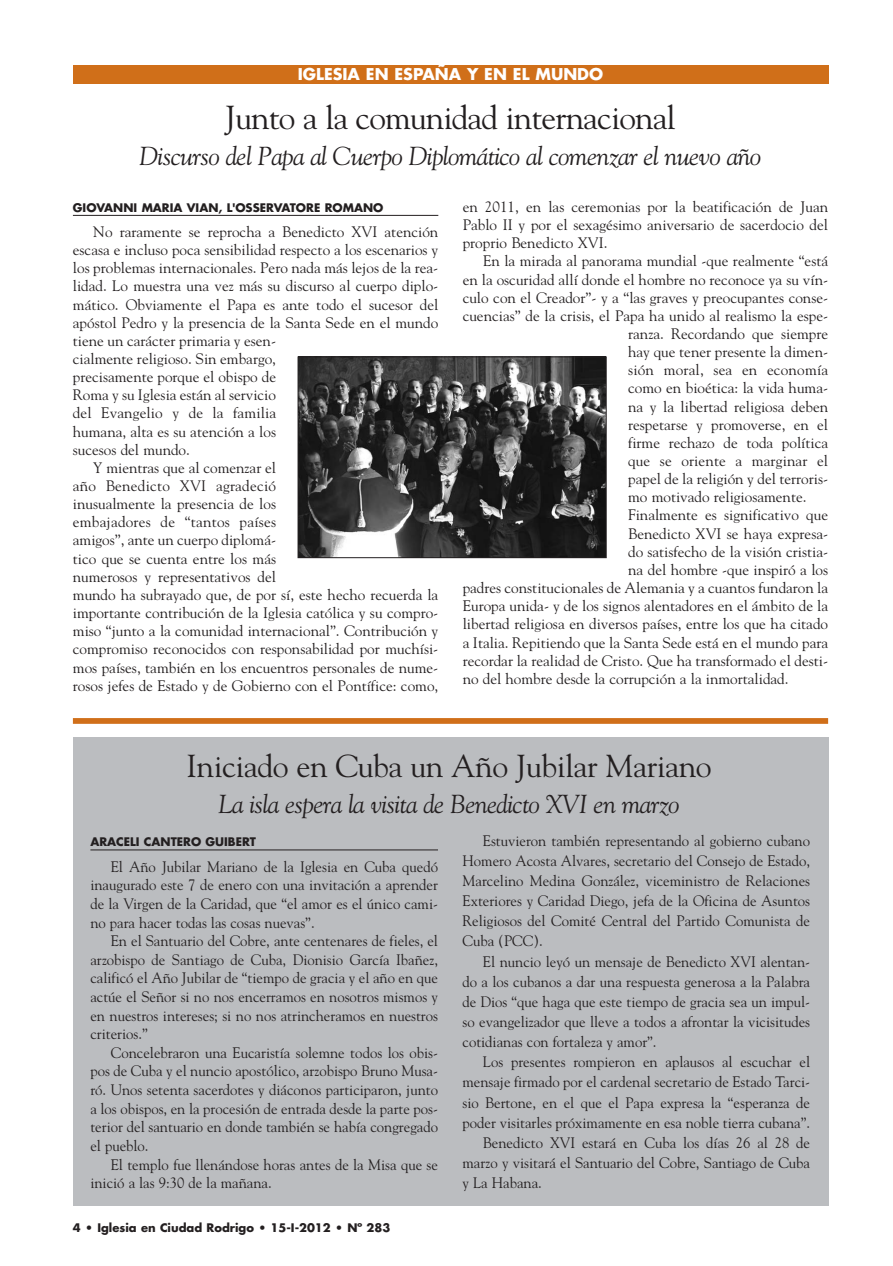
<style>
.page{position:relative;width:893px;height:1266px;background:#fff}
.page>*{position:absolute;margin:0;border:0;box-sizing:border-box;transform-origin:0 0}
.t1{font:33.15px "Goudy";letter-spacing:-.025em;color:#231f20}
.t2{font:31.65px "Goudy";letter-spacing:-.015em;color:#231f20}
.t3{font:italic 25.95px "Goudy";letter-spacing:-.025em;color:#231f20}
.t4{font:700 15.9px "Futura";color:#fff}
.t5{font:15.15px/18.6px "Goudy";color:#231f20;text-align:justify}
.t6{font:700 11.55px "Futura";color:#231f20}
</style>
<div class="page">
<div style="left:73px;top:65px;width:755px;height:19px;background:#d06f19"></div>
<hr style="left:73px;top:215px;width:365px;height:1px;background:#231f20">
<img style="left:300px;top:358px;width:305px;height:198px">
<div style="left:298px;top:356px;width:309px;height:202px;border:1px solid #231f20"></div>
<div style="left:73px;top:718px;width:755px;height:5px;background:#d06f19"></div>
<div style="left:73px;top:737px;width:755px;height:468px;background:#bbbdc0"></div>
<hr style="left:90px;top:849px;width:348px;height:1px;background:#231f20">
<p class="t4" style="left:298px;top:67px;width:307px">IGLESIA EN ESPAÑA Y EN EL MUNDO</p>
<h1 class="t1" style="left:225px;top:105px;width:452px">Junto a la comunidad internacional</h1>
<h3 class="t3" style="left:140px;top:146px;width:623px">Discurso del Papa al Cuerpo Diplomático al comenzar el nuevo año</h3>
<p class="t6" style="left:73px;top:202px;width:312px">GIOVANNI MARIA VIAN, L'OSSERVATORE ROMANO</p>
<p class="t5" style="left:93px;top:223px;width:346px">No raramente se reprocha a Benedicto XVI atención</p>
<p class="t5" style="left:73px;top:242px;width:367px">escasa e incluso poca sensibilidad respecto a los escenarios y</p>
<p class="t5" style="left:73px;top:260px;width:367px">los problemas internacionales. Pero nada más lejos de la rea-</p>
<p class="t5" style="left:73px;top:278px;width:367px">lidad. Lo muestra una vez más su discurso al cuerpo diplo-</p>
<p class="t5" style="left:73px;top:296px;width:367px">mático. Obviamente el Papa es ante todo el sucesor del</p>
<p class="t5" style="left:73px;top:314px;width:367px">apóstol Pedro y la presencia de la Santa Sede en el mundo</p>
<p class="t5" style="left:73px;top:332px;width:205px">tiene un carácter primaria y esen-</p>
<p class="t5" style="left:73px;top:350px;width:205px">cialmente religioso. Sin embargo,</p>
<p class="t5" style="left:73px;top:369px;width:205px">precisamente porque el obispo de</p>
<p class="t5" style="left:73px;top:387px;width:205px">Roma y su Iglesia están al servicio</p>
<p class="t5" style="left:73px;top:405px;width:205px">del Evangelio y de la familia</p>
<p class="t5" style="left:73px;top:423px;width:205px">humana, alta es su atención a los</p>
<p class="t5" style="left:73px;top:441px;width:119px">sucesos del mundo.</p>
<p class="t5" style="left:93px;top:459px;width:184px">Y mientras que al comenzar el</p>
<p class="t5" style="left:73px;top:477px;width:205px">año Benedicto XVI agradeció</p>
<p class="t5" style="left:73px;top:496px;width:205px">inusualmente la presencia de los</p>
<p class="t5" style="left:73px;top:514px;width:205px">embajadores de “tantos países</p>
<p class="t5" style="left:73px;top:532px;width:205px">amigos”, ante un cuerpo diplomá-</p>
<p class="t5" style="left:73px;top:550px;width:205px">tico que se cuenta entre los más</p>
<p class="t5" style="left:73px;top:568px;width:205px">numerosos y representativos del</p>
<p class="t5" style="left:73px;top:586px;width:367px">mundo ha subrayado que, de por sí, este hecho recuerda la</p>
<p class="t5" style="left:73px;top:604px;width:367px">importante contribución de la Iglesia católica y su compro-</p>
<p class="t5" style="left:73px;top:623px;width:367px">miso “junto a la comunidad internacional”. Contribución y</p>
<p class="t5" style="left:73px;top:641px;width:367px">compromiso reconocidos con responsabilidad por muchísi-</p>
<p class="t5" style="left:73px;top:659px;width:367px">mos países, también en los encuentros personales de nume-</p>
<p class="t5" style="left:73px;top:677px;width:367px">rosos jefes de Estado y de Gobierno con el Pontífice: como,</p>
<p class="t5" style="left:463px;top:199px;width:367px;line-height:18.1px">en 2011, en las ceremonias por la beatificación de Juan Pablo II y por el sexagésimo aniversario de sacerdocio del proprio Benedicto XVI.</p>
<p class="t5" style="left:483px;top:253px;width:346px">En la mirada al panorama mundial -que realmente “está</p>
<p class="t5" style="left:463px;top:271px;width:367px">en la oscuridad allí donde el hombre no reconoce ya su vín-</p>
<p class="t5" style="left:463px;top:289px;width:367px">culo con el Creador”- y a “las graves y preocupantes conse-</p>
<p class="t5" style="left:463px;top:307px;width:367px">cuencias” de la crisis, el Papa ha unido al realismo la espe-</p>
<p class="t5" style="left:628px;top:325px;width:201px">ranza. Recordando que siempre</p>
<p class="t5" style="left:628px;top:344px;width:201px">hay que tener presente la dimen-</p>
<p class="t5" style="left:628px;top:362px;width:201px">sión moral, sea en economía</p>
<p class="t5" style="left:628px;top:380px;width:201px">como en bioética: la vida huma-</p>
<p class="t5" style="left:628px;top:398px;width:201px">na y la libertad religiosa deben</p>
<p class="t5" style="left:628px;top:416px;width:201px">respetarse y promoverse, en el</p>
<p class="t5" style="left:628px;top:434px;width:201px">firme rechazo de toda política</p>
<p class="t5" style="left:628px;top:452px;width:201px">que se oriente a marginar el</p>
<p class="t5" style="left:628px;top:471px;width:201px">papel de la religión y del terroris-</p>
<p class="t5" style="left:628px;top:489px;width:180px">mo motivado religiosamente.</p>
<p class="t5" style="left:628px;top:507px;width:201px">Finalmente es significativo que</p>
<p class="t5" style="left:628px;top:525px;width:201px">Benedicto XVI se haya expresa-</p>
<p class="t5" style="left:628px;top:543px;width:201px">do satisfecho de la visión cristia-</p>
<p class="t5" style="left:628px;top:561px;width:201px">na del hombre -que inspiró a los</p>
<p class="t5" style="left:463px;top:579px;width:367px">padres constitucionales de Alemania y a cuantos fundaron la</p>
<p class="t5" style="left:463px;top:598px;width:367px">Europa unida- y de los signos alentadores en el ámbito de la</p>
<p class="t5" style="left:463px;top:616px;width:367px">libertad religiosa en diversos países, entre los que ha citado</p>
<p class="t5" style="left:463px;top:634px;width:367px">a Italia. Repitiendo que la Santa Sede está en el mundo para</p>
<p class="t5" style="left:463px;top:652px;width:367px">recordar la realidad de Cristo. Que ha transformado el desti-</p>
<p class="t5" style="left:463px;top:670px;width:327px">no del hombre desde la corrupción a la inmortalidad.</p>
<h2 class="t2" style="left:186px;top:753px;width:527px">Iniciado en Cuba un Año Jubilar Mariano</h2>
<h3 class="t3" style="left:218px;top:793px;width:463px">La isla espera la visita de Benedicto XVI en marzo</h3>
<p class="t6" style="left:90px;top:836px;width:167px">ARACELI CANTERO GUIBERT</p>
<p class="t5" style="left:90px;top:858px;width:349px;text-indent:20px">El Año Jubilar Mariano de la Iglesia en Cuba quedó inaugurado este 7 de enero con una invitación a aprender de la Virgen de la Caridad, que “el amor es el único cami&shy;no para hacer todas las cosas nuevas”.</p>
<p class="t5" style="left:90px;top:932px;width:349px;text-indent:20px">En el Santuario del Cobre, ante centenares de fieles, el arzobispo de Santiago de Cuba, Dionisio García Ibañez, calificó el Año Jubilar de “tiempo de gracia y el año en que actúe el Señor si no nos encerramos en nosotros mismos y en nuestros intereses; si no nos atrincheramos en nuestros criterios.”</p>
<p class="t5" style="left:90px;top:1044px;width:349px;text-indent:20px">Concelebraron una Eucaristía solemne todos los obis&shy;pos de Cuba y el nuncio apostólico, arzobispo Bruno Musa&shy;ró. Unos setenta sacerdotes y diáconos participaron, junto a los obispos, en la procesión de entrada desde la parte pos&shy;terior del santuario en donde también se había congregado el pueblo.</p>
<p class="t5" style="left:90px;top:1156px;width:349px;text-indent:20px">El templo fue llenándose horas antes de la Misa que se inició a las 9:30 de la mañana.</p>
<p class="t6" style="left:73px;top:1222px;width:319px">4 • Iglesia en Ciudad Rodrigo • 15-I-2012 • Nº 283</p>
<p class="t5" style="left:462px;top:831px;width:349px;line-height:20.1px;text-indent:20px">Estuvieron también representando al gobierno cubano Homero Acosta Alvares, secretario del Consejo de Estado, Marcelino Medina González, viceministro de Relaciones Exteriores y Caridad Diego, jefa de la Oficina de Asuntos Religiosos del Comité Central del Partido Comunista de Cuba (PCC).</p>
<p class="t5" style="left:462px;top:952px;width:349px;line-height:20.1px;text-indent:20px">El nuncio leyó un mensaje de Benedicto XVI alentan&shy;do a los cubanos a dar una respuesta generosa a la Palabra de Dios “que haga que este tiempo de gracia sea un impul&shy;so evangelizador que lleve a todos a afrontar la vicisitudes cotidianas con fortaleza y amor”.</p>
<p class="t5" style="left:483px;top:1053px;width:329px">Los presentes rompieron en aplausos al escuchar el</p>
<p class="t5" style="left:462px;top:1074px;width:349px">mensaje firmado por el cardenal secretario de Estado Tarci-</p>
<p class="t5" style="left:462px;top:1094px;width:349px">sio Bertone, en el que el Papa expresa la “esperanza de</p>
<p class="t5" style="left:462px;top:1114px;width:349px">poder visitarles próximamente en esa noble tierra cubana”.</p>
<p class="t5" style="left:483px;top:1134px;width:329px">Benedicto XVI estará en Cuba los días 26 al 28 de</p>
<p class="t5" style="left:462px;top:1154px;width:349px">marzo y visitará el Santuario del Cobre, Santiago de Cuba</p>
<p class="t5" style="left:462px;top:1174px;width:81px">y La Habana.</p>
</div>
